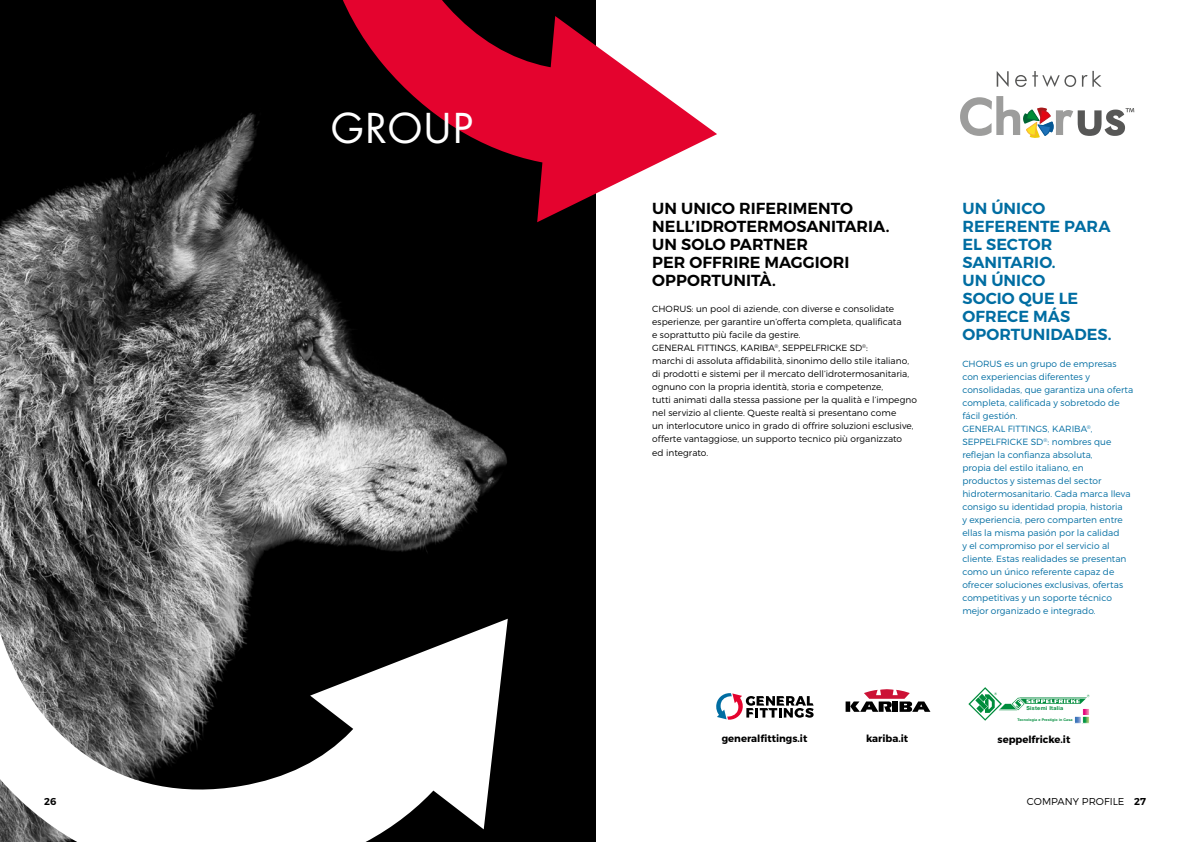
<style>
.page{position:relative;width:1191px;height:842px;background:#fff}
.page>*{position:absolute;margin:0;border:0;box-sizing:border-box;transform-origin:0 0}
.t1{font:40px "Futura LT";letter-spacing:.04em;color:#fff}
.t2{font:600 16px/18px "Montserrat";color:#000}
.t3{font:600 16px/18px "Montserrat";letter-spacing:.005em;color:#006da2}
.t4{font:700 10px "Montserrat";color:#000}
.t5{font:300 10px "Montserrat";color:#000}
.t6{font:600 10px "Montserrat";color:#000}
.t7{font:300 9px/13px "Montserrat";color:#006da2}
.t8{font:300 9px/13px "Montserrat";color:#000}
.t9{font:700 5.5px "Helvetica Neue";letter-spacing:.05em;color:#008c3c}
.t10{font:700 3.6px "Helvetica Neue";letter-spacing:.03em;color:#008c3c}
.s1{font-weight:600}
</style>
<div class="page">
<img style="left:0;top:13px;width:595px;height:829px">
<svg style="left:314px;top:0;width:403px;height:222px"></svg>
<svg style="left:996px;top:71px;width:12px;height:16px"></svg>
<svg style="left:1015px;top:75px;width:11px;height:12px"></svg>
<svg style="left:1032px;top:71px;width:44px;height:16px"></svg>
<svg style="left:1082px;top:71px;width:19px;height:16px"></svg>
<svg style="left:960px;top:96px;width:174px;height:42px"></svg>
<svg style="left:0;top:506px;width:508px;height:336px"></svg>
<svg style="left:845px;top:689px;width:85px;height:23px"></svg>
<svg style="left:716px;top:693px;width:97px;height:27px"></svg>
<svg style="left:968px;top:687px;width:121px;height:36px"></svg>
<div style="left:1082px;top:716px;width:7px;height:7px;border:1px solid #fff"></div>
<h1 class="t1" style="left:331px;top:102px;width:144px">GROUP</h1>
<h2 class="t2" style="left:652px;top:199px;width:239px">UN UNICO RIFERIMENTO<br>NELL’IDROTERMOSANITARIA.<br>UN SOLO PARTNER<br>PER OFFRIRE MAGGIORI<br>OPPORTUNITÀ.</h2>
<p class="t8" style="left:652px;top:302px;width:266px">CHORUS: un pool di aziende, con diverse e consolidate esperienze, per garantire un’offerta completa, qualificata<br>e soprattutto più facile da gestire.<br>GENERAL FITTINGS, KARIBA<sup>®</sup>, SEPPELFRICKE SD<sup>®</sup>:<br>marchi di assoluta affidabilità, sinonimo dello stile italiano, di prodotti e sistemi per il mercato dell’idrotermosanitaria, ognuno con la propria identità, storia e competenze,<br>tutti animati dalla stessa passione per la qualità e l’impegno nel servizio al cliente. Queste realtà si presentano come<br>un interlocutore unico in grado di offrire soluzioni esclusive, offerte vantaggiose, un supporto tecnico più organizzato</p>
<p class="t8" style="left:652px;top:446px;width:57px">ed integrato.</p>
<p class="t4" style="left:722px;top:733px;width:87px">generalfittings.it</p>
<p class="t4" style="left:866px;top:733px;width:44px">kariba.it</p>
<h2 class="t3" style="left:962px;top:199px;width:151px">UN ÚNICO<br>REFERENTE PARA<br>EL SECTOR<br>SANITARIO.<br>UN ÚNICO<br>SOCIO QUE LE<br>OFRECE MÁS<br>OPORTUNIDADES.</h2>
<p class="t7" style="left:962px;top:357px;width:172px">CHORUS es un grupo de empresas con experiencias diferentes y consolidadas, que garantiza una oferta completa, calificada y sobretodo de fácil gestión.<br>GENERAL FITTINGS, KARIBA<sup>®</sup>, SEPPELFRICKE SD<sup>®</sup>: nombres que reflejan la confianza absoluta,<br>propia del estilo italiano, en<br>productos y sistemas del sector hidrotermosanitario. Cada marca lleva consigo su identidad propia, historia<br>y experiencia, pero comparten entre ellas la misma pasión por la calidad<br>y el compromiso por el servicio al cliente. Estas realidades se presentan como un único referente capaz de ofrecer soluciones exclusivas, ofertas competitivas y un soporte técnico mejor organizado e integrado.</p>
<p class="t9" style="left:1026px;top:705px;width:39px">Sistemi Italia</p>
<p class="t10" style="left:1017px;top:718px;width:57px">Tecnologia e Prestigio in Casa</p>
<p class="t4" style="left:997px;top:734px;width:74px">seppelfricke.it</p>
<p class="t6" style="left:44px;top:795px;width:14px">26</p>
<p class="t5" style="left:1026px;top:795px;width:121px">COMPANY PROFILE <span class="s1">27</span></p>
</div>
